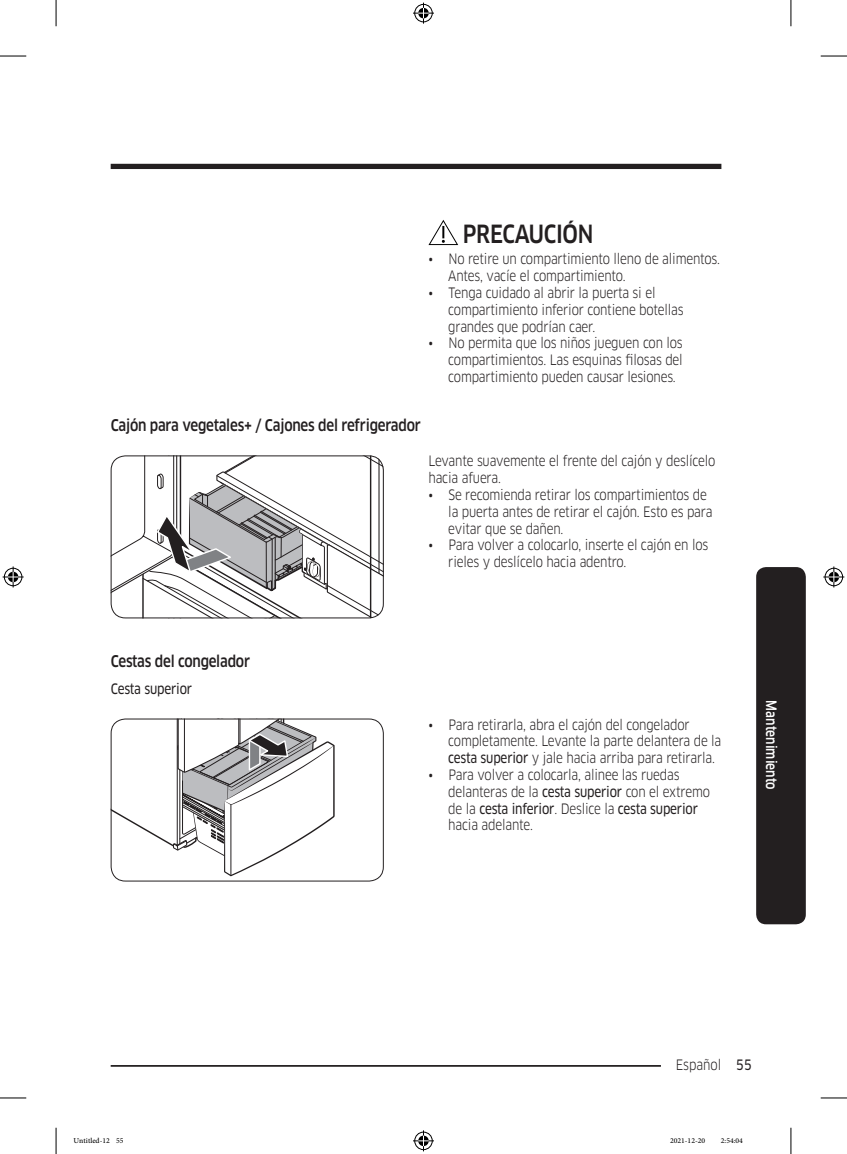
<style>
.page{position:relative;width:847px;height:1154px;background:#fff}
.page>*{position:absolute;margin:0;border:0;box-sizing:border-box;transform-origin:0 0}
.t1{font:500 24.5px "Samsung Clan Pro";letter-spacing:-.015em;color:#231f20;scale:.85 1}
.t2{font:500 15.75px "Samsung Clan Pro";letter-spacing:-.015em;color:#231f20;scale:.85 1}
.t3{font:14px/16.8px "Samsung Clan Pro";letter-spacing:-.015em;color:#231f20;scale:.85 1}
.t4{font:14px "Samsung Clan Pro News";letter-spacing:-.015em;color:#231f20;scale:.85 1}
.t5{font:500 14px "Samsung Clan Pro";color:#fff;scale:.85 1}
.t6{font:10.5px "Adobe Arabic";color:#000}
.s1{font-family:"Samsung Clan Pro News"}
.s2{font-family:"Samsung Clan Pro"}
</style>
<div class="page">
<div style="left:111px;top:164px;width:610px;height:5px;background:#231f20"></div>
<hr style="left:111px;top:1065px;width:610px;height:2px;background:#231f20">
<div style="left:660px;top:1055px;width:76px;height:17px;background:#fff"></div>
<div style="left:755px;top:567px;width:50px;height:357px;background:#231f20;border-radius:10px"></div>
<svg style="left:428px;top:220px;width:30px;height:25px"></svg>
<svg style="left:111px;top:455px;width:272px;height:163px"></svg>
<div style="left:111px;top:455px;width:272px;height:163px;border:1px solid #231f20;border-radius:14px"></div>
<svg style="left:111px;top:720px;width:223px;height:156px"></svg>
<div style="left:111px;top:718px;width:272px;height:163px;border:1px solid #231f20;border-radius:14px"></div>
<svg style="left:0;top:56px;width:26px;height:1px"></svg>
<svg style="left:820px;top:56px;width:26px;height:1px"></svg>
<svg style="left:0;top:1097px;width:26px;height:1px"></svg>
<svg style="left:820px;top:1097px;width:26px;height:1px"></svg>
<svg style="left:56px;top:0;width:1px;height:26px"></svg>
<svg style="left:56px;top:1128px;width:1px;height:26px"></svg>
<svg style="left:790px;top:0;width:1px;height:26px"></svg>
<svg style="left:790px;top:1128px;width:1px;height:26px"></svg>
<svg style="left:413px;top:3px;width:21px;height:21px"></svg>
<svg style="left:413px;top:1130px;width:21px;height:21px"></svg>
<svg style="left:3px;top:566px;width:21px;height:21px"></svg>
<svg style="left:823px;top:566px;width:21px;height:21px"></svg>
<h1 class="t1" style="left:462px;top:219px;width:155px">PRECAUCIÓN</h1>
<p class="t3" style="left:448px;top:251px;width:321px;text-indent:-20px">• No retire un compartimiento lleno de alimentos.<br>Antes, vacíe el compartimiento.</p>
<p class="t3" style="left:448px;top:284px;width:278px;text-indent:-20px">• Tenga cuidado al abrir la puerta si el compartimiento inferior contiene botellas grandes que podrían caer.</p>
<p class="t3" style="left:448px;top:335px;width:277px;text-align:justify;text-indent:-20px">• No permita que los niños jueguen con los compartimientos. Las esquinas filosas del compartimiento pueden causar lesiones.</p>
<p class="t2" style="left:111px;top:416px;width:366px">Cajón para vegetales+ / Cajones del refrigerador</p>
<p class="t3" style="left:428px;top:453px;width:339px">Levante suavemente el frente del cajón y deslícelo hacia afuera.</p>
<p class="t3" style="left:448px;top:486px;width:312px;text-indent:-20px">• Se recomienda retirar los compartimientos de la puerta antes de retirar el cajón. Esto es para evitar que se dañen.</p>
<p class="t3" style="left:448px;top:537px;width:307px;text-indent:-20px">• Para volver a colocarlo, inserte el cajón en los rieles y deslícelo hacia adentro.</p>
<p class="t2" style="left:111px;top:652px;width:165px">Cestas del congelador</p>
<p class="t4" style="left:111px;top:680px;width:97px">Cesta superior</p>
<p class="t3" style="left:448px;top:716px;width:322px;text-indent:-20px">• Para retirarla, abra el cajón del congelador completamente. Levante la parte delantera de la <span class="s1">cesta superior</span> y jale hacia arriba para retirarla.</p>
<p class="t3" style="left:448px;top:766px;width:309px;text-indent:-20px">• Para volver a colocarla, alinee las ruedas delanteras de la <span class="s1">cesta superior</span> con el extremo</p>
<p class="t4" style="left:448px;top:800px;width:295px"><span class="s2">de la</span> cesta inferior<span class="s2">. Deslice la</span> cesta superior</p>
<p class="t3" style="left:448px;top:817px;width:101px">hacia adelante.</p>
<p class="t5" style="left:779px;top:700px;width:106px;rotate:90deg">Mantenimiento</p>
<p class="t3" style="left:675px;top:1056px;width:91px">Español <span class="s1">55</span></p>
<p class="t6" style="left:74px;top:1133px;width:51px">Untitled-12 55</p>
<p class="t6" style="left:669px;top:1133px;width:37px">2021-12-20</p>
<p class="t6" style="left:720px;top:1133px;width:24px">2:54:04</p>
</div>
